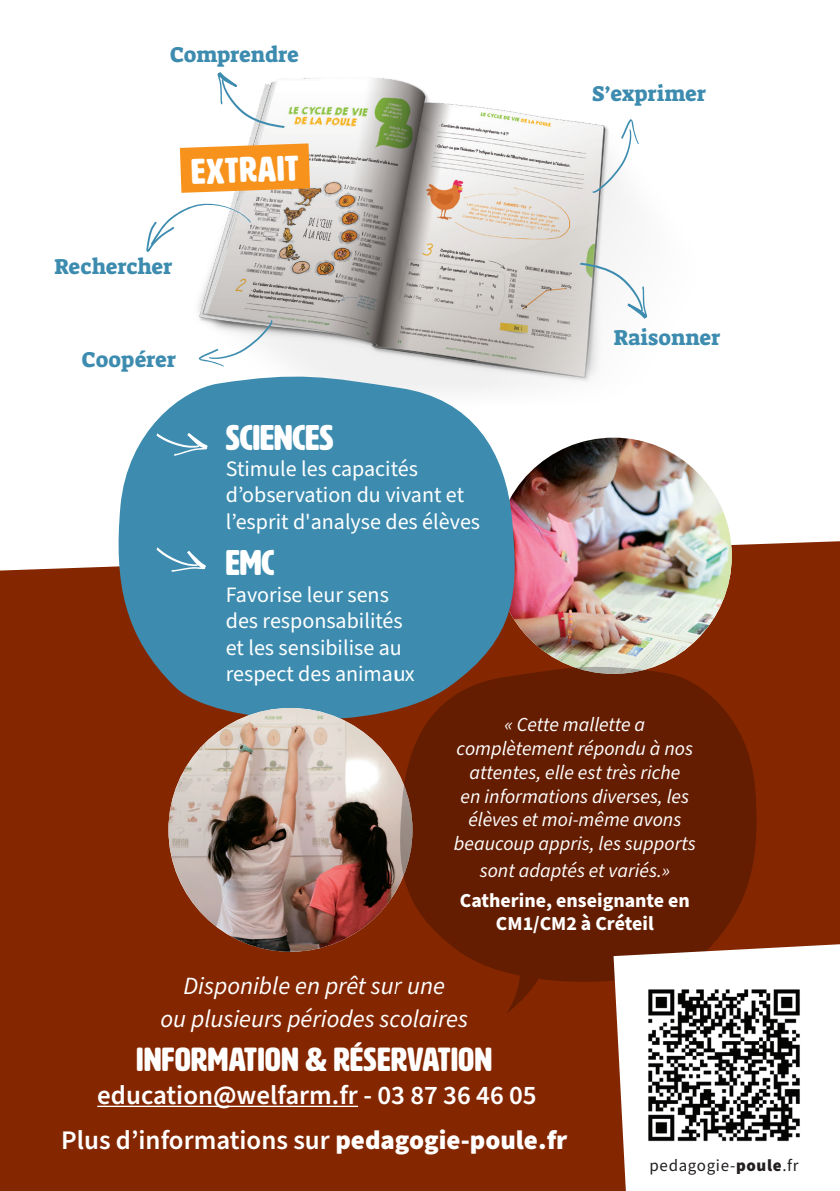
<style>
.page{position:relative;width:840px;height:1191px;background:#fff}
.page>*{position:absolute;margin:0;border:0;box-sizing:border-box;transform-origin:0 0}
.titre_H1{font:35.2px "HWT Artz";color:#fff}
.t1{font:33px "HWT Artz";letter-spacing:.02em;color:#fff}
.t2{font:600 26.8px "Source Sans Pro";color:#fff}
.t3{font:italic 24.8px/33px "Source Sans Pro";color:#fff;text-align:center}
.titre_H1-2{font:22px/26.4px "Source Sans Pro";color:#fff}
.intro_rubriques{font:21.8px "Suez One";color:#3d8caf}
.t4{font:italic 19.8px/23.8px "Source Sans Pro";color:#fff;text-align:center}
.t5{font:700 19.8px/23.8px "Source Sans Pro";color:#fff;text-align:center}
.contenu{font:16.8px "Source Sans Pro";letter-spacing:.04em;color:#231f20}
.s1{font-weight:900}
</style>
<div class="page">
<img style="left:179px;top:77px;width:469px;height:308px">
<div style="left:0;top:541px;width:839px;height:650px;background:#842701"></div>
<img style="left:495px;top:437px;width:236px;height:237px;border-radius:118px">
<svg style="left:114px;top:371px;width:404px;height:364px;background:#568fa9"></svg>
<svg style="left:156px;top:433px;width:52px;height:23px"></svg>
<svg style="left:156px;top:547px;width:50px;height:25px"></svg>
<img style="left:168px;top:708px;width:244px;height:243px;border-radius:122px">
<hr style="left:97px;top:1105px;width:261px;height:2px;background:#fff">
<svg style="left:398px;top:665px;width:360px;height:348px;background:#6a2306"></svg>
<svg style="left:613px;top:944px;width:226px;height:247px"></svg>
<img style="left:641px;top:982px;width:164px;height:165px">
<svg style="left:591px;top:119px;width:47px;height:74px"></svg>
<svg style="left:217px;top:72px;width:68px;height:56px"></svg>
<svg style="left:146px;top:203px;width:105px;height:49px"></svg>
<svg style="left:180px;top:143px;width:130px;height:50px;background:#f59b32"></svg>
<svg style="left:198px;top:320px;width:74px;height:47px"></svg>
<svg style="left:579px;top:263px;width:67px;height:56px"></svg>
<p class="intro_rubriques" style="left:170px;top:41px;width:130px">Comprendre</p>
<p class="titre_H1" style="left:190px;top:153px;width:109px;rotate:-2deg">EXTRAIT</p>
<p class="intro_rubriques" style="left:54px;top:252px;width:120px">Rechercher</p>
<p class="intro_rubriques" style="left:82px;top:345px;width:96px">Coopérer</p>
<p class="titre_H1" style="left:226px;top:419px;width:109px">SCIENCES</p>
<p class="titre_H1-2" style="left:226px;top:456px;width:256px">Stimule les capacités d’observation du vivant et l’esprit d'analyse des élèves</p>
<p class="titre_H1" style="left:226px;top:544px;width:50px">EMC</p>
<p class="titre_H1-2" style="left:226px;top:582px;width:190px">Favorise leur sens des responsabilités et les sensibilise au respect des animaux</p>
<p class="intro_rubriques" style="left:591px;top:79px;width:115px">S’exprimer</p>
<p class="intro_rubriques" style="left:613px;top:323px;width:108px">Raisonner</p>
<p class="t4" style="left:453px;top:713px;width:243px">« Cette mallette a complètement répondu à nos attentes, elle est très riche<br>en informations diverses, les élèves et moi-même avons beaucoup appris, les supports</p>
<p class="t4" style="left:479px;top:858px;width:191px">sont adaptés et variés.»</p>
<p class="t5" style="left:459px;top:888px;width:231px">Catherine, enseignante en<br>CM1/CM2 à Créteil</p>
<p class="t3" style="left:160px;top:969px;width:309px">Disponible en prêt sur une<br>ou plusieurs périodes scolaires</p>
<p class="t1" style="left:136px;top:1042px;width:357px">INFORMATION &amp; RÉSERVATION</p>
<p class="t2" style="left:97px;top:1077px;width:440px">education@welfarm.fr - 03 87 36 46 05</p>
<p class="t2" style="left:61px;top:1121px;width:507px">Plus d’informations sur <span class="s1">pedagogie-poule.fr</span></p>
<p class="contenu" style="left:649px;top:1154px;width:151px">pedagogie-<span class="s1">poule</span>.fr</p>
</div>
